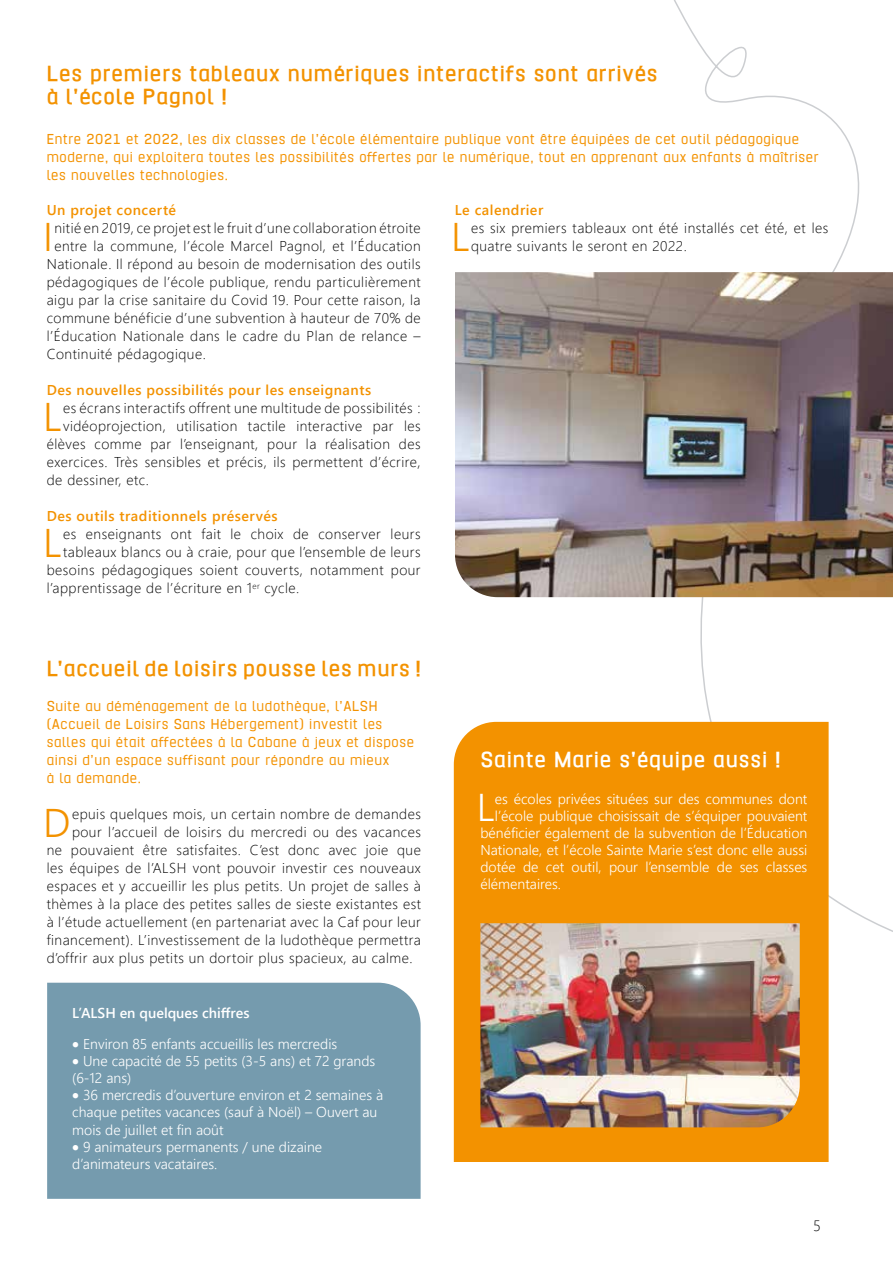
<style>
.page{position:relative;width:893px;height:1263px;background:#fff}
.page>*{position:absolute;margin:0;border:0;box-sizing:border-box;transform-origin:0 0}
.t1{font:39.9px "Webly Sleek UI Semilight";color:#f39200}
.t2{font:38.7px "Webly Sleek UI Semilight";color:#fff}
.t3{font:700 24.75px/22.5px "Hurufo&Numero";letter-spacing:.035em;color:#f39200}
.t4{font:700 24.75px "Hurufo&Numero";letter-spacing:.035em;color:#fff}
.t5{font:16.5px/18px "Hurufo&Numero";letter-spacing:.035em;color:#f39200}
.t6{font:15px "Webly Sleek UI Light";color:#000}
.t7{font:14.25px/18px "Webly Sleek UI Light";letter-spacing:.035em;color:#000}
.t8{font:14.25px/17.1px "Webly Sleek UI Semilight";color:#fff}
.t9{font:14.25px "Webly Sleek UI Semibold";letter-spacing:.035em;color:#f39200}
.t10{font:14.25px "Webly Sleek UI Semibold";color:#fff}
</style>
<div class="page">
<svg style="left:591px;top:0;width:302px;height:932px"></svg>
<img style="left:455px;top:272px;width:438px;height:325px">
<div style="left:47px;top:983px;width:374px;height:216px;background:#759bae"></div>
<div style="left:454px;top:722px;width:375px;height:440px;background:#f39200"></div>
<img style="left:480px;top:923px;width:320px;height:204px">
<h3 class="t3" style="left:47px;top:62px;width:612px">Les premiers tableaux numériques interactifs sont arrivés à l’école Pagnol !</h3>
<p class="t5" style="left:47px;top:130px;width:773px">Entre 2021 et 2022, les dix classes de l’école élémentaire publique vont être équipées de cet outil pédagogique moderne, qui exploitera toutes les possibilités offertes par le numérique, tout en apprenant aux enfants à maîtriser les nouvelles technologies.</p>
<p class="t9" style="left:47px;top:199px;width:131px">Un projet concerté</p>
<h1 class="t1" style="left:43px;top:207px;width:11px">I</h1>
<p class="t7" style="left:54px;top:219px;width:368px">nitié en 2019, ce projet est le fruit d’une collaboration étroite</p>
<p class="t7" style="left:54px;top:237px;width:368px">entre la commune, l’école Marcel Pagnol, et l’Éducation</p>
<p class="t7" style="left:47px;top:255px;width:375px">Nationale. Il répond au besoin de modernisation des outils</p>
<p class="t7" style="left:47px;top:273px;width:375px">pédagogiques de l’école publique, rendu particulièrement</p>
<p class="t7" style="left:47px;top:291px;width:375px">aigu par la crise sanitaire du Covid 19. Pour cette raison, la</p>
<p class="t7" style="left:47px;top:309px;width:375px">commune bénéficie d’une subvention à hauteur de 70% de</p>
<p class="t7" style="left:47px;top:327px;width:375px">l’Éducation Nationale dans le cadre du Plan de relance –</p>
<p class="t7" style="left:47px;top:345px;width:161px">Continuité pédagogique.</p>
<p class="t9" style="left:47px;top:379px;width:326px">Des nouvelles possibilités pour les enseignants</p>
<h1 class="t1" style="left:43px;top:387px;width:20px">L</h1>
<p class="t7" style="left:63px;top:399px;width:359px">es écrans interactifs offrent une multitude de possibilités :</p>
<p class="t7" style="left:63px;top:417px;width:359px">vidéoprojection, utilisation tactile interactive par les</p>
<p class="t7" style="left:47px;top:435px;width:375px">élèves comme par l’enseignant, pour la réalisation des</p>
<p class="t7" style="left:47px;top:453px;width:375px">exercices. Très sensibles et précis, ils permettent d’écrire,</p>
<p class="t7" style="left:47px;top:471px;width:104px">de dessiner, etc.</p>
<p class="t9" style="left:47px;top:505px;width:232px">Des outils traditionnels préservés</p>
<h1 class="t1" style="left:43px;top:513px;width:20px">L</h1>
<p class="t7" style="left:63px;top:525px;width:359px">es enseignants ont fait le choix de conserver leurs</p>
<p class="t7" style="left:63px;top:543px;width:359px">tableaux blancs ou à craie, pour que l’ensemble de leurs</p>
<p class="t7" style="left:47px;top:561px;width:375px">besoins pédagogiques soient couverts, notamment pour</p>
<p class="t7" style="left:47px;top:579px;width:254px">l’apprentissage de l’écriture en 1<sup>er</sup> cycle.</p>
<h3 class="t3" style="left:47px;top:658px;width:376px">L’accueil de loisirs pousse les murs !</h3>
<p class="t5" style="left:47px;top:697px;width:369px">Suite au déménagement de la ludothèque, l’ALSH (Accueil de Loisirs Sans Hébergement) investit les salles qui était affectées à la Cabane à jeux et dispose ainsi d’un espace suffisant pour répondre au mieux<br>à la demande.</p>
<h1 class="t1" style="left:43px;top:793px;width:29px">D</h1>
<p class="t7" style="left:72px;top:805px;width:350px">epuis quelques mois, un certain nombre de demandes</p>
<p class="t7" style="left:72px;top:823px;width:350px">pour l’accueil de loisirs du mercredi ou des vacances</p>
<p class="t7" style="left:47px;top:841px;width:376px">ne pouvaient être satisfaites. C’est donc avec joie que</p>
<p class="t7" style="left:47px;top:859px;width:376px">les équipes de l’ALSH vont pouvoir investir ces nouveaux</p>
<p class="t7" style="left:47px;top:877px;width:376px">espaces et y accueillir les plus petits. Un projet de salles à</p>
<p class="t7" style="left:47px;top:895px;width:376px">thèmes à la place des petites salles de sieste existantes est</p>
<p class="t7" style="left:47px;top:913px;width:376px">à l’étude actuellement (en partenariat avec la Caf pour leur</p>
<p class="t7" style="left:47px;top:931px;width:376px">financement). L’investissement de la ludothèque permettra</p>
<p class="t7" style="left:47px;top:949px;width:367px">d’offrir aux plus petits un dortoir plus spacieux, au calme.</p>
<p class="t10" style="left:72px;top:1002px;width:179px">L’ALSH en quelques chiffres</p>
<p class="t8" style="left:72px;top:1035px;width:267px">• Environ 85 enfants accueillis les mercredis</p>
<p class="t8" style="left:72px;top:1052px;width:305px">• Une capacité de 55 petits (3-5 ans) et 72 grands (6-12 ans)</p>
<p class="t8" style="left:72px;top:1086px;width:312px">• 36 mercredis d’ouverture environ et 2 semaines à chaque petites vacances (sauf à Noël) – Ouvert au mois de juillet et fin août</p>
<p class="t8" style="left:72px;top:1137px;width:251px">• 9 animateurs permanents / une dizaine d’animateurs vacataires.</p>
<p class="t9" style="left:455px;top:199px;width:90px">Le calendrier</p>
<h1 class="t1" style="left:451px;top:207px;width:20px">L</h1>
<p class="t7" style="left:471px;top:219px;width:359px">es six premiers tableaux ont été installés cet été, et les quatre suivants le seront en 2022.</p>
<h3 class="t4" style="left:480px;top:748px;width:302px">Sainte Marie s’équipe aussi !</h3>
<h2 class="t2" style="left:477px;top:778px;width:19px">L</h2>
<p class="t8" style="left:495px;top:790px;width:314px">es écoles privées situées sur des communes dont</p>
<p class="t8" style="left:495px;top:807px;width:314px">l’école publique choisissait de s’équiper pouvaient</p>
<p class="t8" style="left:480px;top:824px;width:329px">bénéficier également de la subvention de l’Éducation</p>
<p class="t8" style="left:480px;top:841px;width:329px">Nationale, et l’école Sainte Marie s’est donc elle aussi</p>
<p class="t8" style="left:480px;top:858px;width:329px">dotée de cet outil, pour l’ensemble de ses classes</p>
<p class="t8" style="left:480px;top:875px;width:82px">élémentaires.</p>
<p class="t6" style="left:813px;top:1215px;width:9px">5</p>
</div>
